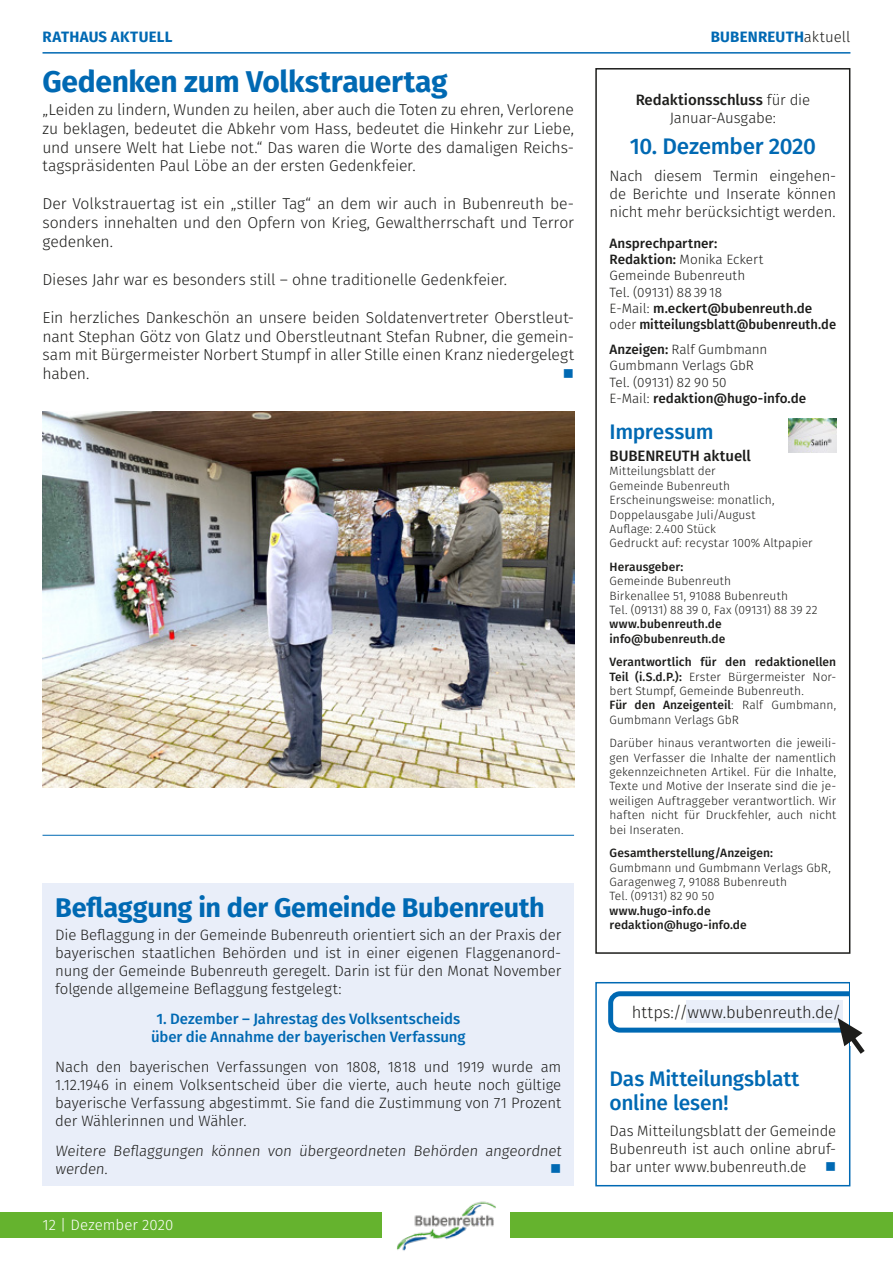
<style>
.page{position:relative;width:893px;height:1263px;background:#fff}
.page>*{position:absolute;margin:0;border:0;box-sizing:border-box;transform-origin:0 0}
.t1{font:700 30px "Fira Sans";letter-spacing:-.015em;color:#0069b3}
.t2{font:700 27px "Fira Sans";letter-spacing:-.015em;color:#0069b3}
.t3{font:500 22.5px "Fira Sans";letter-spacing:-.015em;color:#0069b3}
.t4{font:500 21px/24px "Fira Sans";letter-spacing:-.015em;color:#0069b3}
.t5{font:300 16.5px "Fira Sans";letter-spacing:-.01em;color:#1d1d1b}
.t6{font:300 15.75px/18.9px "Fira Sans";letter-spacing:-.01em;color:#1d1d1b;text-align:justify}
.t7{font:300 15px/18px "Fira Sans";letter-spacing:-.01em;color:#1d1d1b;text-align:justify}
.t8{font:500 15px/18px "Fira Sans";letter-spacing:-.005em;color:#0069b3;text-align:center}
.t9{font:700 15px "Fira Sans";letter-spacing:.02em;color:#0069b3}
.t10{font:500 15px "Fira Sans";letter-spacing:-.005em;color:#1d1d1b}
.t11{font:300 15px "Fira Sans";letter-spacing:.005em;color:#fff}
.t12{font:15px "Wingdings";color:#0069b3}
.t13{font:500 13.5px/16.2px "Fira Sans";color:#1d1d1b}
.t14{font:300 13.5px/16.2px "Fira Sans";letter-spacing:-.005em;color:#1d1d1b}
.t15{font:300 12px/14.4px "Fira Sans";letter-spacing:.005em;color:#1d1d1b}
.t16{font:500 12px/14.4px "Fira Sans";color:#1d1d1b}
.s1{font-weight:300;color:#1d1d1b}
.s2{font-weight:500}
.s3{font-weight:300}
.s4{color:#0069b3}
</style>
<div class="page">
<div style="left:0;top:1212px;width:893px;height:26px;background:#65b32e"></div>
<div style="left:383px;top:1195px;width:127px;height:68px;background:#fff"></div>
<img style="left:396px;top:1201px;width:100px;height:50px">
<hr style="left:43px;top:52px;width:807px;height:2px;background:#0069b3">
<img style="left:788px;top:419px;width:48px;height:33px">
<div style="left:595px;top:68px;width:255px;height:886px;border:2px solid #1d1d1b"></div>
<div style="left:595px;top:982px;width:255px;height:204px;border:2px solid #0069b3"></div>
<div style="left:686px;top:1001px;width:156px;height:22px;background:#e9eef9"></div>
<div style="left:608px;top:991px;width:256px;height:41px;border:5px solid #0069b3;border-radius:9px"></div>
<div style="left:850px;top:977px;width:16px;height:69px;background:#fff"></div>
<svg style="left:838px;top:1018px;width:27px;height:36px"></svg>
<div style="left:43px;top:883px;width:531px;height:303px;background:#e9eef9"></div>
<hr style="left:43px;top:835px;width:531px;height:1px;background:#0069b3">
<img style="left:43px;top:411px;width:531px;height:376px">
<p class="t9" style="left:43px;top:27px;width:131px">RATHAUS AKTUELL</p>
<p class="t9" style="left:711px;top:27px;width:141px">BUBENREUTH<span class="s1">aktuell</span></p>
<h1 class="t1" style="left:43px;top:60px;width:407px">Gedenken zum Volkstrauertag</h1>
<p class="t6" style="left:43px;top:101px;width:533px">„Leiden zu lindern, Wunden zu heilen, aber auch die Toten zu ehren, Verlorene zu beklagen, bedeutet die Abkehr vom Hass, bedeutet die Hinkehr zur Liebe, und unsere Welt hat Liebe not.“ Das waren die Worte des damaligen Reichs&shy;tagspräsidenten Paul Löbe an der ersten Gedenkfeier.</p>
<p class="t6" style="left:43px;top:195px;width:533px">Der Volkstrauertag ist ein „stiller Tag“ an dem wir auch in Bubenreuth be&shy;sonders innehalten und den Opfern von Krieg, Gewaltherrschaft und Terror gedenken.</p>
<p class="t6" style="left:43px;top:271px;width:466px">Dieses Jahr war es besonders still – ohne traditionelle Gedenkfeier.</p>
<p class="t6" style="left:43px;top:309px;width:533px">Ein herzliches Dankeschön an unsere beiden Soldatenvertreter Oberstleut&shy;nant Stephan Götz von Glatz und Oberstleutnant Stefan Rubner, die gemein&shy;sam mit Bürgermeister Norbert Stumpf in aller Stille einen Kranz niedergelegt haben.</p>
<p class="t12" style="left:563px;top:366px;width:13px">■</p>
<h2 class="t2" style="left:55px;top:889px;width:491px">Beflaggung in der Gemeinde Bubenreuth</h2>
<p class="t7" style="left:55px;top:926px;width:508px">Die Beflaggung in der Gemeinde Bubenreuth orientiert sich an der Praxis der bayerischen staatlichen Behörden und ist in einer eigenen Flaggenanord&shy;nung der Gemeinde Bubenreuth geregelt. Darin ist für den Monat November folgende allgemeine Beflaggung festgelegt:</p>
<p class="t8" style="left:151px;top:1010px;width:316px">1. Dezember – Jahrestag des Volksentscheids über die Annahme der bayerischen Verfassung</p>
<p class="t7" style="left:55px;top:1058px;width:508px">Nach den bayerischen Verfassungen von 1808, 1818 und 1919 wurde am 1.12.1946 in einem Volksentscheid über die vierte, auch heute noch gültige bayerische Verfassung abgestimmt. Sie fand die Zustimmung von 71 Prozent der Wählerinnen und Wähler.</p>
<p class="t7" style="left:55px;top:1142px;width:510px">Weitere Beflaggungen können von übergeordneten Behörden angeordnet werden.</p>
<p class="t12" style="left:550px;top:1160px;width:13px">■</p>
<p class="t11" style="left:43px;top:1214px;width:132px">12 | Dezember 2020</p>
<p class="t7" style="left:636px;top:91px;width:176px;text-align:center"><span class="s2">Redaktionsschluss</span> für die<br>Januar-Ausgabe:</p>
<h3 class="t3" style="left:630px;top:130px;width:188px">10. Dezember 2020</h3>
<p class="t7" style="left:610px;top:168px;width:228px">Nach diesem Termin eingehen&shy;de Berichte und Inserate können nicht mehr berücksichtigt werden.</p>
<p class="t13" style="left:610px;top:236px;width:228px">Ansprechpartner:<br>Redaktion: <span class="s3">Monika Eckert<br>Gemeinde Bubenreuth<br>Tel. (09131) 88 39 18<br>E-Mail:</span> m.eckert@bubenreuth.de <span class="s3">oder</span> mitteilungsblatt@bubenreuth.de</p>
<p class="t14" style="left:610px;top:342px;width:198px"><span class="s2">Anzeigen:</span> Ralf Gumbmann<br>Gumbmann Verlags GbR<br>Tel. (09131) 82 90 50<br>E-Mail: <span class="s2">redaktion@hugo-info.de</span></p>
<h3 class="t4" style="left:610px;top:421px;width:106px">Impressum</h3>
<p class="t10" style="left:610px;top:445px;width:143px">BUBENREUTH aktuell</p>
<p class="t15" style="left:610px;top:465px;width:205px">Mitteilungsblatt der<br>Gemeinde Bubenreuth<br>Erscheinungsweise: monatlich,<br>Doppelausgabe Juli/August<br>Auflage: 2.400 Stück<br>Gedruckt auf: recystar 100% Altpapier</p>
<p class="t16" style="left:610px;top:560px;width:75px">Herausgeber:</p>
<p class="t15" style="left:610px;top:575px;width:209px">Gemeinde Bubenreuth<br>Birkenallee 51, 91088 Bubenreuth<br>Tel. (09131) 88 39 0, Fax (09131) 88 39 22</p>
<p class="t16" style="left:610px;top:618px;width:117px">www.bubenreuth.de info@bubenreuth.de</p>
<p class="t15" style="left:610px;top:656px;width:228px"><span class="s2">Verantwortlich für den redaktionellen Teil (i.S.d.P.):</span> Erster Bürgermeister Nor&shy;bert Stumpf, Gemeinde Bubenreuth.<br><span class="s2">Für den Anzeigenteil</span>: Ralf Gumbmann, Gumbmann Verlags GbR</p>
<p class="t15" style="left:610px;top:737px;width:228px;text-align:justify">Darüber hinaus verantworten die jeweili&shy;gen Verfasser die Inhalte der namentlich gekennzeichneten Artikel. Für die Inhalte, Texte und Motive der Inserate sind die je&shy;weiligen Auftraggeber verantwortlich. Wir haften nicht für Druckfehler, auch nicht bei Inseraten.</p>
<p class="t16" style="left:610px;top:846px;width:165px">Gesamtherstellung/Anzeigen:</p>
<p class="t15" style="left:610px;top:861px;width:223px">Gumbmann und Gumbmann Verlags GbR,<br>Garagenweg 7, 91088 Bubenreuth<br>Tel. (09131) 82 90 50</p>
<p class="t16" style="left:610px;top:904px;width:139px">www.hugo-info.de redaktion@hugo-info.de</p>
<p class="t5" style="left:632px;top:1001px;width:211px">https://www.bubenreuth.de/</p>
<h3 class="t4" style="left:610px;top:1068px;width:191px">Das Mitteilungsblatt online lesen!</h3>
<p class="t7" style="left:610px;top:1123px;width:228px">Das Mitteilungsblatt der Gemeinde Bubenreuth ist auch online abruf&shy;bar unter www.bubenreuth.de <span class="s4">■</span></p>
</div>
